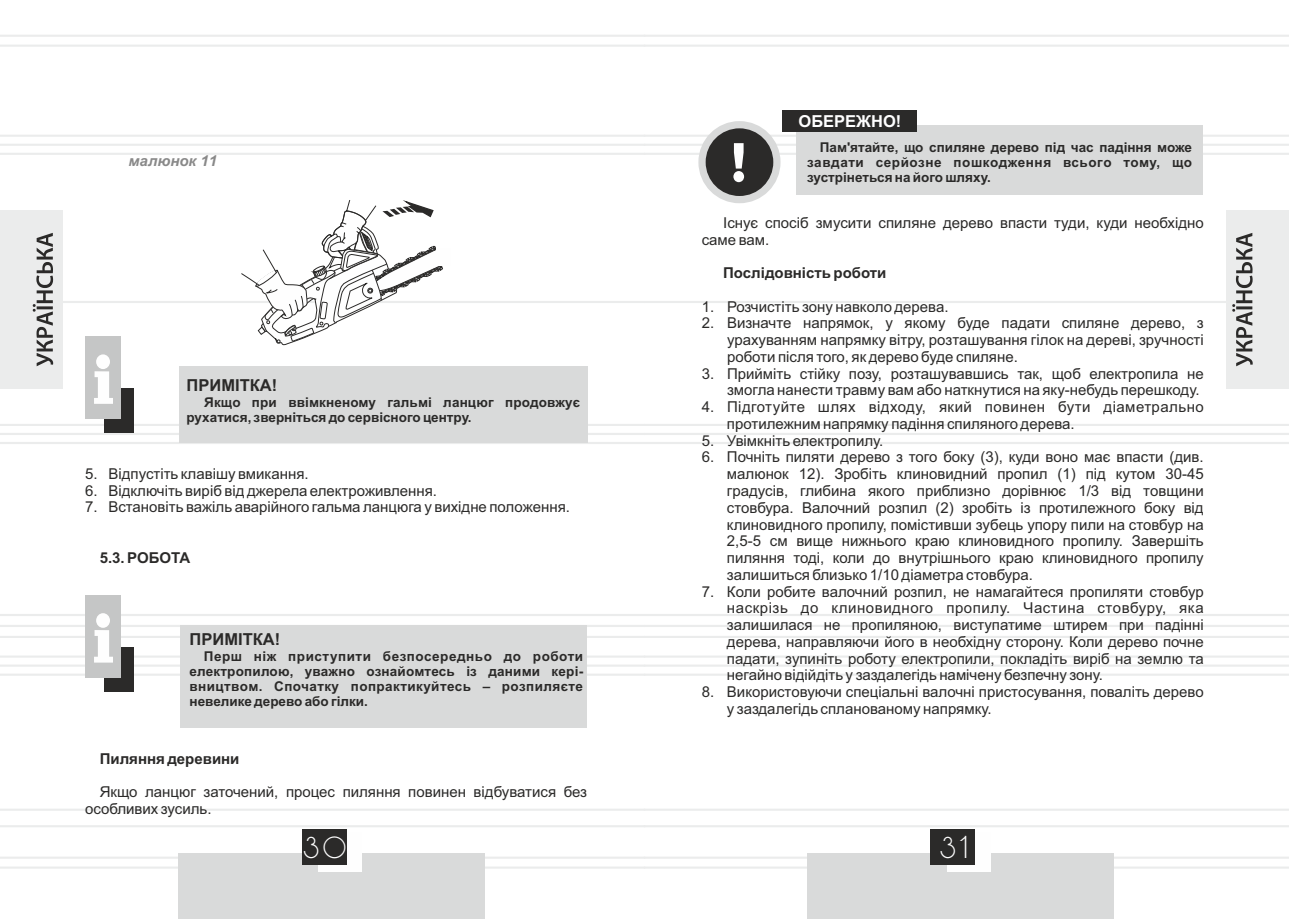
<style>
.page{position:relative;width:1289px;height:919px;background:#fff}
.page>*{position:absolute;margin:0;border:0;box-sizing:border-box;transform-origin:0 0}
.t1{font:26.25px "DS Standart Cyr";color:#fefefe}
.t2{font:700 16.5px "Arial";color:#2b2a29}
.t3{font:700 16.5px "Arial";color:#fefefe}
.t4{font:15px/16.8px "Arial";color:#2b2a29}
.t5{font:700 15px "Arial";color:#2b2a29}
.t6{font:italic 700 15px "Arial";color:#898989}
.t7{font:700 13.5px/15.1px "Arial";letter-spacing:.005em;color:#2b2a29;text-align:justify}
</style>
<div class="page">
<hr style="left:644px;top:135px;width:644px;height:2px;background:#ebecec">
<hr style="left:644px;top:424px;width:644px;height:2px;background:#ebecec">
<hr style="left:644px;top:442px;width:644px;height:2px;background:#ebecec">
<hr style="left:644px;top:673px;width:644px;height:2px;background:#ebecec">
<hr style="left:644px;top:856px;width:644px;height:2px;background:#ebecec">
<hr style="left:644px;top:866px;width:644px;height:2px;background:#ebecec">
<hr style="left:644px;top:35px;width:644px;height:2px;background:#ebecec">
<hr style="left:644px;top:45px;width:644px;height:2px;background:#ebecec">
<hr style="left:644px;top:808px;width:644px;height:2px;background:#ebecec">
<hr style="left:644px;top:825px;width:644px;height:2px;background:#ebecec">
<hr style="left:644px;top:301px;width:644px;height:2px;background:#ebecec">
<hr style="left:0;top:135px;width:644px;height:2px;background:#ebecec">
<hr style="left:0;top:424px;width:644px;height:2px;background:#ebecec">
<svg style="left:0;top:432px;width:1288px;height:4px"></svg>
<hr style="left:0;top:442px;width:644px;height:2px;background:#ebecec">
<hr style="left:0;top:673px;width:644px;height:2px;background:#ebecec">
<hr style="left:0;top:856px;width:644px;height:2px;background:#ebecec">
<hr style="left:0;top:866px;width:644px;height:2px;background:#ebecec">
<hr style="left:0;top:35px;width:644px;height:2px;background:#ebecec">
<hr style="left:0;top:45px;width:644px;height:2px;background:#ebecec">
<hr style="left:0;top:808px;width:644px;height:2px;background:#ebecec">
<hr style="left:0;top:825px;width:644px;height:2px;background:#ebecec">
<hr style="left:0;top:301px;width:644px;height:2px;background:#ebecec">
<div style="left:178px;top:853px;width:307px;height:65px;background:#d9dada"></div>
<div style="left:318px;top:832px;width:44px;height:39px;background:#fefefe"></div>
<div style="left:301px;top:829px;width:45px;height:36px;background:#2b2a29"></div>
<div style="left:0;top:210px;width:62px;height:179px;background:#ebecec"></div>
<svg style="left:33px;top:233px;width:20px;height:133px"></svg>
<div style="left:807px;top:853px;width:306px;height:65px;background:#d9dada"></div>
<div style="left:946px;top:832px;width:44px;height:39px;background:#fefefe"></div>
<div style="left:930px;top:829px;width:45px;height:36px;background:#2b2a29"></div>
<div style="left:1226px;top:210px;width:62px;height:179px;background:#ebecec"></div>
<svg style="left:1232px;top:233px;width:20px;height:133px"></svg>
<div style="left:104px;top:388px;width:29px;height:44px;background:#2b2a29"></div>
<div style="left:85px;top:336px;width:36px;height:83px;background:#c5c6c6"></div>
<svg style="left:94px;top:354px;width:19px;height:50px"></svg>
<div style="left:180px;top:366px;width:408px;height:77px;background:#d9dada"></div>
<div style="left:104px;top:646px;width:29px;height:45px;background:#2b2a29"></div>
<div style="left:85px;top:595px;width:36px;height:83px;background:#c5c6c6"></div>
<svg style="left:0;top:613px;width:1288px;height:54px"></svg>
<div style="left:181px;top:625px;width:406px;height:102px;background:#d9dada"></div>
<div style="left:698px;top:121px;width:82px;height:82px;border:14px solid #d9dada;border-radius:50%"></div>
<div style="left:705px;top:128px;width:68px;height:68px;background:#2b2a29;border-radius:50%"></div>
<svg style="left:0;top:143px;width:1288px;height:39px"></svg>
<div style="left:796px;top:125px;width:406px;height:69px;background:#d9dada"></div>
<div style="left:782px;top:111px;width:134px;height:21px;background:#2b2a29"></div>
<svg style="left:241px;top:200px;width:202px;height:145px"></svg>
<p class="t6" style="left:128px;top:155px;width:90px">малюнок 11</p>
<p class="t2" style="left:186px;top:379px;width:92px">ПРИМІТКА!</p>
<p class="t7" style="left:186px;top:396px;width:395px;text-indent:18px">Якщо при ввімкненому гальмі ланцюг продовжує рухатися, зверніться до сервісного центру.</p>
<p class="t4" style="left:85px;top:466px;width:225px">5. Відпустіть клавішу вмикання.</p>
<p class="t4" style="left:85px;top:483px;width:353px">6. Відключіть виріб від джерела електроживлення.</p>
<p class="t4" style="left:85px;top:500px;width:486px">7. Встановіть важіль аварійного гальма ланцюга у вихідне положення.</p>
<p class="t5" style="left:100px;top:551px;width:92px">5.3. РОБОТА</p>
<p class="t2" style="left:189px;top:633px;width:92px">ПРИМІТКА!</p>
<p class="t7" style="left:189px;top:650px;width:395px;text-indent:14px">Перш ніж приступити безпосередньо до роботи електропилою, уважно ознайомтесь із даними кері&shy;вництвом. Спочатку попрактикуйтесь – розпиляєте невелике дерево або гілки.</p>
<p class="t3" style="left:798px;top:115px;width:104px">ОБЕРЕЖНО!</p>
<p class="t7" style="left:807px;top:140px;width:386px;text-indent:13px">Пам'ятайте, що спиляне дерево під час падіння може завдати серйозне пошкодження всього тому, що зустрінеться на його шляху.</p>
<p class="t4" style="left:701px;top:215px;width:503px;text-indent:21px">Існує спосіб змусити спиляне дерево впасти туди, куди необхідно саме вам.</p>
<p class="t5" style="left:723px;top:267px;width:165px">Послідовність роботи</p>
<p class="t4" style="left:701px;top:299px;width:248px">1. Розчистіть зону навколо дерева.</p>
<p class="t4" style="left:727px;top:316px;width:478px;text-align:justify;text-indent:-25px">2. Визначте напрямок, у якому буде падати спиляне дерево, з урахуванням напрямку вітру, розташування гілок на дереві, зручності роботи після того, як дерево буде спиляне.</p>
<p class="t4" style="left:701px;top:366px;width:503px;text-align:right">3. Прийміть стійку позу, розташувавшись так, щоб електропила не змогла нанести травму вам або наткнутися на яку-небудь перешкоду.</p>
<p class="t4" style="left:727px;top:400px;width:478px;text-indent:-25px">4. Підготуйте шлях відходу, який повинен бути діаметрально протилежним напрямку падіння спиляного дерева.</p>
<p class="t4" style="left:701px;top:433px;width:183px">5. Увімкніть електропилу.</p>
<p class="t4" style="left:727px;top:450px;width:478px;text-align:justify;text-indent:-25px">6. Почніть пиляти дерево з того боку (3), куди воно має впасти (див. малюнок 12). Зробіть клиновидний пропил (1) під кутом 30-45 градусів, глибина якого приблизно дорівнює 1/3 від товщини стовбура. Валочний розпил (2) зробіть із протилежного боку від клиновидного пропилу, помістивши зубець упору пили на стовбур на 2,5-5 см вище нижнього краю клиновидного пропилу. Завершіть пиляння тоді, коли до внутрішнього краю клиновидного пропилу залишиться близько 1/10 діаметра стовбура.</p>
<p class="t4" style="left:727px;top:584px;width:478px;text-align:justify;text-indent:-25px">7. Коли робите валочний розпил, не намагайтеся пропиляти стовбур наскрізь до клиновидного пропилу. Частина стовбуру, яка залишилася не пропиляною, виступатиме штирем при падінні дерева, направляючи його в необхідну сторону. Коли дерево почне падати, зупиніть роботу електропили, покладіть виріб на землю та негайно відійдіть у заздалегідь намічену безпечну зону.</p>
<p class="t4" style="left:727px;top:685px;width:478px;text-indent:-25px">8. Використовуючи спеціальні валочні пристосування, поваліть дерево у заздалегідь спланованому напрямку.</p>
<p class="t5" style="left:100px;top:753px;width:141px">Пиляння деревини</p>
<p class="t4" style="left:85px;top:785px;width:503px;text-indent:15px">Якщо ланцюг заточений, процес пиляння повинен відбуватися без особливих зусиль.</p>
<h1 class="t1" style="left:303px;top:836px;width:44px">30</h1>
<h1 class="t1" style="left:940px;top:836px;width:28px">31</h1>
</div>
